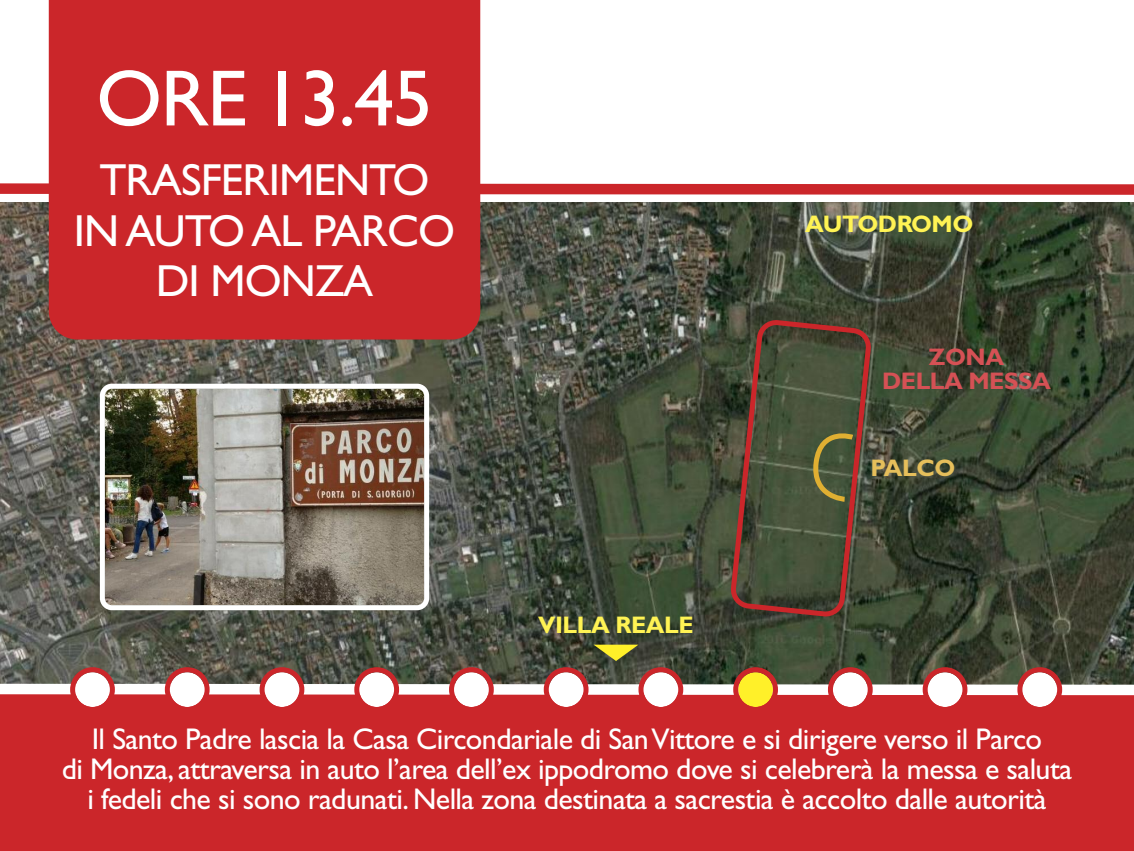
<style>
.page{position:relative;width:1134px;height:851px;background:#fff}
.page>*{position:absolute;margin:0;border:0;box-sizing:border-box;transform-origin:0 0}
.t1{font:80px "Gill Sans";letter-spacing:-.02em;color:#fff}
.t2{font:45px/50px "Gill Sans";letter-spacing:-.02em;color:#fff;text-align:center}
.t3{font:30px/30px "Gill Sans";letter-spacing:-.02em;color:#fff;text-align:center}
.t4{font:700 24px "Gill Sans";letter-spacing:-.02em;color:#fff354}
.t5{font:700 24px/24px "Gill Sans";letter-spacing:-.02em;color:#d55155;text-align:center}
.t6{font:700 24px "Gill Sans";letter-spacing:-.02em;color:#e6bf5b}
</style>
<div class="page">
<img style="left:0;top:203px;width:1134px;height:464px">
<svg style="left:0;top:178px;width:1134px;height:22px"></svg>
<div style="left:0;top:690px;width:1134px;height:160px;background:#cb262a"></div>
<div style="left:49px;top:0;width:431px;height:339px;background:#cb262a"></div>
<svg style="left:0;top:667px;width:1134px;height:40px"></svg>
<img style="left:100px;top:383px;width:329px;height:227px">
<svg style="left:730px;top:319px;width:142px;height:298px;background:#514b38"></svg>
<svg style="left:812px;top:421px;width:45px;height:83px;background:#635e39"></svg>
<svg style="left:594px;top:644px;width:44px;height:17px"></svg>
<h1 class="t1" style="left:96px;top:68px;width:338px">ORE 13.45</h1>
<h2 class="t2" style="left:74px;top:159px;width:383px">TRASFERIMENTO<br>IN AUTO AL PARCO<br>DI MONZA</h2>
<p class="t4" style="left:538px;top:615px;width:157px">VILLA REALE</p>
<p class="t4" style="left:805px;top:215px;width:170px">AUTODROMO</p>
<p class="t5" style="left:882px;top:347px;width:170px">ZONA<br>DELLA MESSA</p>
<p class="t6" style="left:870px;top:458px;width:86px">PALCO</p>
<p class="t3" style="left:62px;top:726px;width:1012px">Il Santo Padre lascia la Casa Circondariale di San Vittore e si dirigere verso il Parco<br>di Monza, attraversa in auto l’area dell’ex ippodromo dove si celebrerà la messa e saluta i fedeli che si sono radunati. Nella zona destinata a sacrestia è accolto dalle autorità</p>
</div>
